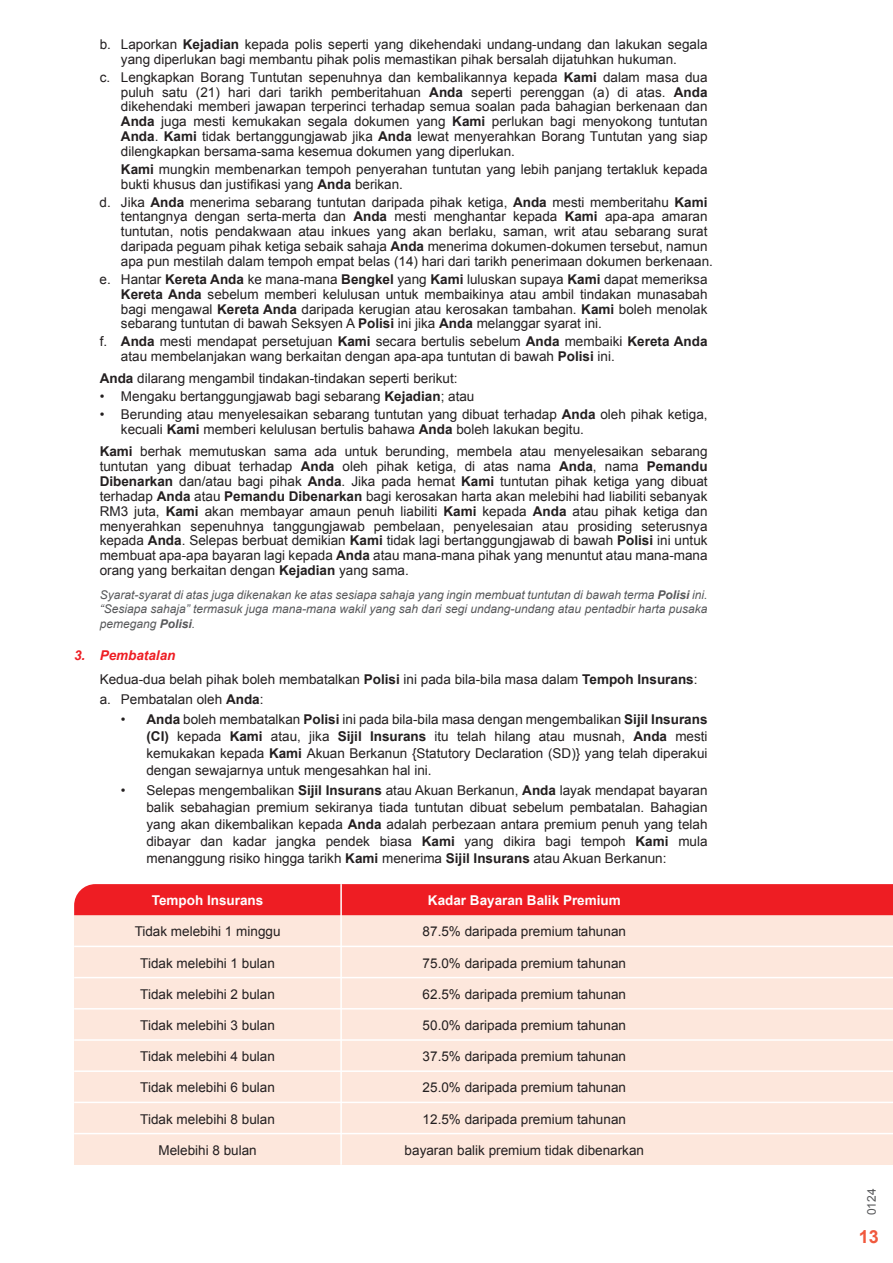
<style>
.page{position:relative;width:893px;height:1263px;background:#fff}
.page>*{position:absolute;margin:0;border:0;box-sizing:border-box;transform-origin:0 0}
.t1{font:700 18px "Arial";color:#f0593e}
.t2{font:13.5px/14.9px "Arial";color:#231f20}
.t3{font:700 13.5px "Arial";color:#fff}
.t4{font:italic 12px/14.4px "Arial";color:#57585a;text-align:justify}
.t5{font:12px "Arial";color:#57585a}
.s1{font-weight:700}
.s2{font-weight:700;font-style:italic;color:#ee1d23}
</style>
<div class="page">
<div style="left:74px;top:915px;width:819px;height:250px;background:#fde7dc"></div>
<div style="left:74px;top:884px;width:819px;height:31px;background:#ee1d23"></div>
<hr style="left:74px;top:946px;width:819px;height:1px;background:#fff">
<hr style="left:74px;top:977px;width:819px;height:1px;background:#fff">
<hr style="left:74px;top:1008px;width:819px;height:1px;background:#fff">
<hr style="left:74px;top:1039px;width:819px;height:2px;background:#fff">
<hr style="left:74px;top:1070px;width:819px;height:2px;background:#fff">
<hr style="left:74px;top:1102px;width:819px;height:1px;background:#fff">
<hr style="left:74px;top:1133px;width:819px;height:1px;background:#fff">
<hr style="left:340px;top:884px;width:2px;height:281px;background:#fff">
<p class="t2" style="left:121px;top:37px;width:588px;text-indent:-21px">b. Laporkan <span class="s1">Kejadian</span> kepada polis seperti yang dikehendaki undang-undang dan lakukan segala yang diperlukan bagi membantu pihak polis memastikan pihak bersalah dijatuhkan hukuman.</p>
<p class="t2" style="left:121px;top:70px;width:588px;text-align:justify;text-indent:-21px">c. Lengkapkan Borang Tuntutan sepenuhnya dan kembalikannya kepada <span class="s1">Kami</span> dalam masa dua puluh satu (21) hari dari tarikh pemberitahuan <span class="s1">Anda</span> seperti perenggan (a) di atas. <span class="s1">Anda </span>dikehendaki memberi jawapan terperinci terhadap semua soalan pada bahagian berkenaan dan <span class="s1">Anda</span> juga mesti kemukakan segala dokumen yang <span class="s1">Kami</span> perlukan bagi menyokong tuntutan <span class="s1">Anda</span>. <span class="s1">Kami</span> tidak bertanggungjawab jika <span class="s1">Anda</span> lewat menyerahkan Borang Tuntutan yang siap dilengkapkan bersama-sama kesemua dokumen yang diperlukan.</p>
<p class="t2" style="left:121px;top:162px;width:588px"><span class="s1">Kami</span> mungkin membenarkan tempoh penyerahan tuntutan yang lebih panjang tertakluk kepada bukti khusus dan justifikasi yang <span class="s1">Anda</span> berikan.</p>
<p class="t2" style="left:121px;top:195px;width:594px;text-indent:-21px">d. Jika <span class="s1">Anda</span> menerima sebarang tuntutan daripada pihak ketiga, <span class="s1">Anda</span> mesti memberitahu <span class="s1">Kami </span>tentangnya dengan serta-merta dan <span class="s1">Anda</span> mesti menghantar kepada <span class="s1">Kami</span> apa-apa amaran tuntutan, notis pendakwaan atau inkues yang akan berlaku, saman, writ atau sebarang surat daripada peguam pihak ketiga sebaik sahaja <span class="s1">Anda</span> menerima dokumen-dokumen tersebut, namun apa pun mestilah dalam tempoh empat belas (14) hari dari tarikh penerimaan dokumen berkenaan.</p>
<p class="t2" style="left:121px;top:272px;width:588px;text-align:justify;text-indent:-21px">e. Hantar <span class="s1">Kereta Anda</span> ke mana-mana <span class="s1">Bengkel</span> yang <span class="s1">Kami</span> luluskan supaya <span class="s1">Kami</span> dapat memeriksa <span class="s1">Kereta Anda</span> sebelum memberi kelulusan untuk membaikinya atau ambil tindakan munasabah bagi mengawal <span class="s1">Kereta Anda</span> daripada kerugian atau kerosakan tambahan. <span class="s1">Kami</span> boleh menolak sebarang tuntutan di bawah Seksyen A <span class="s1">Polisi</span> ini jika <span class="s1">Anda</span> melanggar syarat ini.</p>
<p class="t2" style="left:121px;top:334px;width:588px;text-indent:-21px">f. <span class="s1">Anda</span> mesti mendapat persetujuan <span class="s1">Kami</span> secara bertulis sebelum <span class="s1">Anda</span> membaiki <span class="s1">Kereta Anda </span>atau membelanjakan wang berkaitan dengan apa-apa tuntutan di bawah <span class="s1">Polisi</span> ini.</p>
<p class="t2" style="left:100px;top:371px;width:359px"><span class="s1">Anda</span> dilarang mengambil tindakan-tindakan seperti berikut:</p>
<p class="t2" style="left:100px;top:389px;width:376px">• Mengaku bertanggungjawab bagi sebarang <span class="s1">Kejadian</span>; atau</p>
<p class="t2" style="left:121px;top:407px;width:588px;text-indent:-21px">• Berunding atau menyelesaikan sebarang tuntutan yang dibuat terhadap <span class="s1">Anda</span> oleh pihak ketiga, kecuali <span class="s1">Kami</span> memberi kelulusan bertulis bahawa <span class="s1">Anda</span> boleh lakukan begitu.</p>
<p class="t2" style="left:100px;top:444px;width:609px;text-align:justify"><span class="s1">Kami</span> berhak memutuskan sama ada untuk berunding, membela atau menyelesaikan sebarang tuntutan yang dibuat terhadap <span class="s1">Anda</span> oleh pihak ketiga, di atas nama <span class="s1">Anda</span>, nama <span class="s1">Pemandu Dibenarkan</span> dan/atau bagi pihak <span class="s1">Anda</span>. Jika pada hemat <span class="s1">Kami</span> tuntutan pihak ketiga yang dibuat terhadap <span class="s1">Anda</span> atau <span class="s1">Pemandu Dibenarkan</span> bagi kerosakan harta akan melebihi had liabiliti sebanyak RM3 juta, <span class="s1">Kami</span> akan membayar amaun penuh liabiliti <span class="s1">Kami</span> kepada <span class="s1">Anda</span> atau pihak ketiga dan menyerahkan sepenuhnya tanggungjawab pembelaan, penyelesaian atau prosiding seterusnya kepada <span class="s1">Anda</span>. Selepas berbuat demikian <span class="s1">Kami</span> tidak lagi bertanggungjawab di bawah <span class="s1">Polisi</span> ini untuk membuat apa-apa bayaran lagi kepada <span class="s1">Anda</span> atau mana-mana pihak yang menuntut atau mana-mana orang yang berkaitan dengan <span class="s1">Kejadian</span> yang sama.</p>
<p class="t4" style="left:100px;top:588px;width:609px">Syarat-syarat di atas juga dikenakan ke atas sesiapa sahaja yang ingin membuat tuntutan di bawah terma <span class="s1">Polisi</span> ini. “Sesiapa sahaja” termasuk juga mana-mana wakil yang sah dari segi undang-undang atau pentadbir harta pusaka pemegang <span class="s1">Polisi</span>.</p>
<p class="t2" style="left:100px;top:643px;width:599px;line-height:24.5px;text-indent:-26px"><span class="s2">3. Pembatalan<br></span>Kedua-dua belah pihak boleh membatalkan <span class="s1">Polisi</span> ini pada bila-bila masa dalam <span class="s1">Tempoh Insurans</span>:</p>
<p class="t2" style="left:100px;top:692px;width:165px">a. Pembatalan oleh <span class="s1">Anda</span>:</p>
<p class="t2" style="left:146px;top:711px;width:563px;line-height:17px;text-align:justify;text-indent:-26px">• <span class="s1">Anda</span> boleh membatalkan <span class="s1">Polisi</span> ini pada bila-bila masa dengan mengembalikan <span class="s1">Sijil Insurans (CI)</span> kepada <span class="s1">Kami</span> atau, jika <span class="s1">Sijil Insurans</span> itu telah hilang atau musnah, <span class="s1">Anda</span> mesti kemukakan kepada <span class="s1">Kami</span> Akuan Berkanun {Statutory Declaration (SD)} yang telah diperakui dengan sewajarnya untuk mengesahkan hal ini.</p>
<p class="t2" style="left:146px;top:782px;width:563px;line-height:17px;text-align:justify;text-indent:-26px">• Selepas mengembalikan <span class="s1">Sijil Insurans</span> atau Akuan Berkanun, <span class="s1">Anda</span> layak mendapat bayaran balik sebahagian premium sekiranya tiada tuntutan dibuat sebelum pembatalan. Bahagian yang akan dikembalikan kepada <span class="s1">Anda</span> adalah perbezaan antara premium penuh yang telah dibayar dan kadar jangka pendek biasa <span class="s1">Kami</span> yang dikira bagi tempoh <span class="s1">Kami</span> mula menanggung risiko hingga tarikh <span class="s1">Kami</span> menerima <span class="s1">Sijil Insurans</span> atau Akuan Berkanun:</p>
<p class="t3" style="left:152px;top:891px;width:113px">Tempoh Insurans</p>
<p class="t2" style="left:135px;top:924px;width:147px">Tidak melebihi 1 minggu</p>
<p class="t2" style="left:140px;top:955px;width:136px">Tidak melebihi 1 bulan</p>
<p class="t2" style="left:140px;top:987px;width:136px">Tidak melebihi 2 bulan</p>
<p class="t2" style="left:140px;top:1018px;width:136px">Tidak melebihi 3 bulan</p>
<p class="t2" style="left:140px;top:1049px;width:136px">Tidak melebihi 4 bulan</p>
<p class="t2" style="left:140px;top:1080px;width:136px">Tidak melebihi 6 bulan</p>
<p class="t2" style="left:140px;top:1111px;width:136px">Tidak melebihi 8 bulan</p>
<p class="t2" style="left:158px;top:1143px;width:100px">Melebihi 8 bulan</p>
<p class="t3" style="left:428px;top:891px;width:194px">Kadar Bayaran Balik Premium</p>
<p class="t2" style="left:423px;top:924px;width:205px">87.5% daripada premium tahunan</p>
<p class="t2" style="left:423px;top:955px;width:205px">75.0% daripada premium tahunan</p>
<p class="t2" style="left:423px;top:987px;width:205px">62.5% daripada premium tahunan</p>
<p class="t2" style="left:423px;top:1018px;width:205px">50.0% daripada premium tahunan</p>
<p class="t2" style="left:423px;top:1049px;width:205px">37.5% daripada premium tahunan</p>
<p class="t2" style="left:423px;top:1080px;width:205px">25.0% daripada premium tahunan</p>
<p class="t2" style="left:423px;top:1111px;width:205px">12.5% daripada premium tahunan</p>
<p class="t2" style="left:405px;top:1143px;width:241px">bayaran balik premium tidak dibenarkan</p>
<p class="t5" style="left:864px;top:1215px;width:28px;rotate:-90deg">0124</p>
<h1 class="t1" style="left:859px;top:1225px;width:22px">13</h1>
</div>
